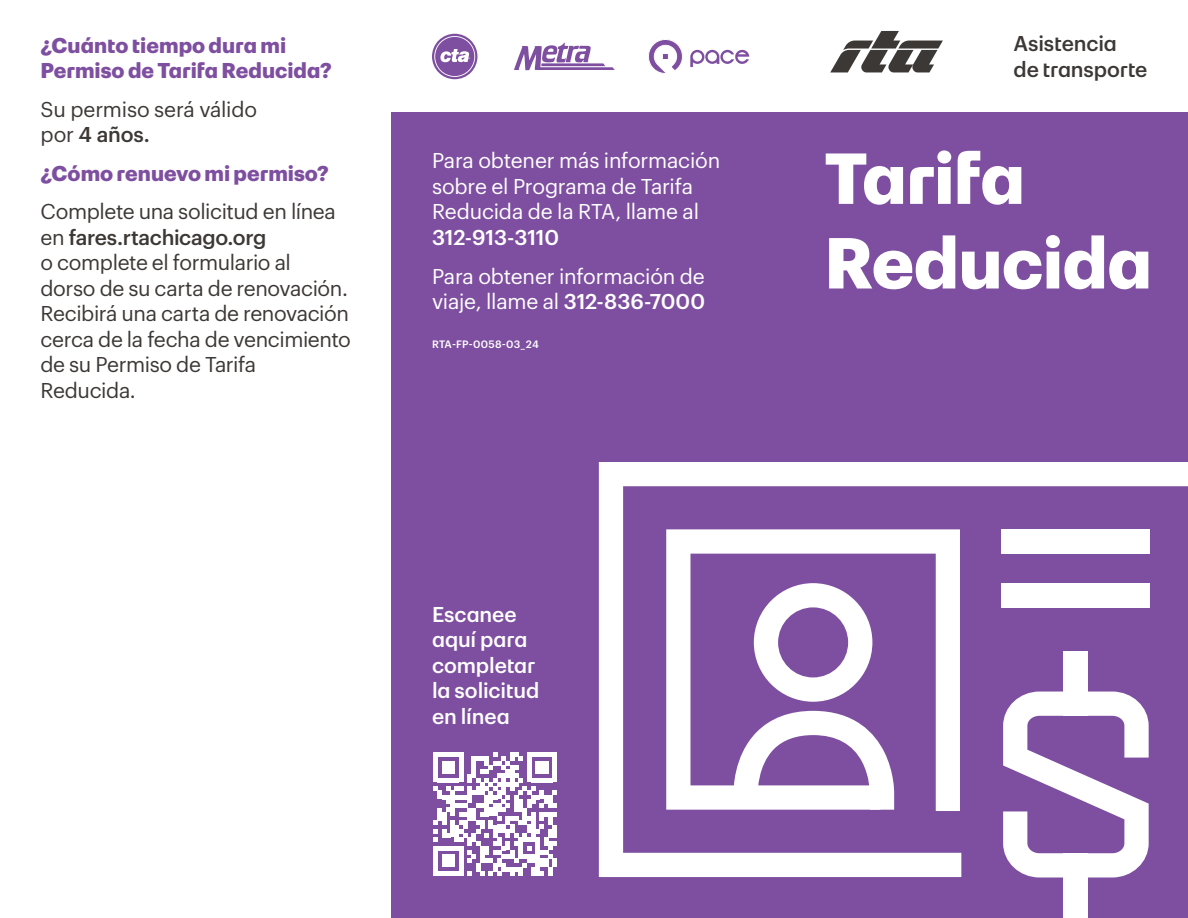
<style>
.page{position:relative;width:1188px;height:918px;background:#fff}
.page>*{position:absolute;margin:0;border:0;box-sizing:border-box;transform-origin:0 0}
.t1{font:700 70.5px/84.6px "Graphik RTA";letter-spacing:-.01em;color:#fff}
.t2{font:21px/25.5px "Graphik";letter-spacing:-.02em;color:#3c3835}
.t3{font:21px/25.5px "Graphik";letter-spacing:-.01em;color:#fff}
.t4{font:700 21px/25.5px "Graphik RTA";color:#7e4fa0}
.t5{font:500 21px/25.5px "Graphik RTA";letter-spacing:-.005em;color:#fff}
.t6{font:500 21px/25.2px "Graphik RTA";letter-spacing:-.005em;color:#3c3835}
.t7{font:500 10.5px "Graphik";letter-spacing:.02em;color:#fff}
.t8{font:3.3px "Graphik";color:#fff}
.s1{font-weight:500}
.s2{font-family:"Graphik RTA";font-weight:500}
</style>
<div class="page">
<div style="left:392px;top:113px;width:796px;height:805px;background:#7e4fa0"></div>
<svg style="left:830px;top:31px;width:113px;height:41px"></svg>
<svg style="left:432px;top:34px;width:45px;height:45px"></svg>
<svg style="left:514px;top:43px;width:101px;height:27px"></svg>
<svg style="left:648px;top:39px;width:35px;height:35px"></svg>
<svg style="left:690px;top:49px;width:59px;height:18px"></svg>
<div style="left:1064px;top:853px;width:24px;height:65px;background:#fff"></div>
<svg style="left:599px;top:462px;width:589px;height:415px"></svg>
<svg style="left:434px;top:753px;width:123px;height:123px"></svg>
<p class="t4" style="left:40px;top:31px;width:293px">¿Cuánto tiempo dura mi<br>Permiso de Tarifa Reducida?</p>
<p class="t2" style="left:40px;top:95px;width:218px">Su permiso será válido por <span class="s1">4 años.</span></p>
<p class="t4" style="left:40px;top:159px;width:290px">¿Cómo renuevo mi permiso?</p>
<p class="t2" style="left:40px;top:197px;width:312px">Complete una solicitud en línea en <span class="s1">fares.rtachicago.org<br></span>o complete el formulario al dorso de su carta de renovación.<br>Recibirá una carta de renovación cerca de la fecha de vencimiento de su Permiso de Tarifa<br>Reducida.</p>
<p class="t8" style="left:468px;top:57px;width:3px">®</p>
<p class="t3" style="left:432px;top:146px;width:290px">Para obtener más información sobre el Programa de Tarifa<br>Reducida de la RTA, llame al</p>
<p class="t5" style="left:432px;top:223px;width:129px">312-913-3110</p>
<p class="t3" style="left:432px;top:262px;width:275px">Para obtener información de viaje, llame al <span class="s2">312-836-7000</span></p>
<p class="t7" style="left:432px;top:337px;width:108px">RTA-FP-0058-03_24</p>
<p class="t5" style="left:432px;top:600px;width:109px">Escanee aquí para completar la solicitud en línea</p>
<p class="t6" style="left:1014px;top:29px;width:135px">Asistencia de transporte</p>
<h1 class="t1" style="left:824px;top:130px;width:329px">Tarifa<br>Reducida</h1>
</div>
